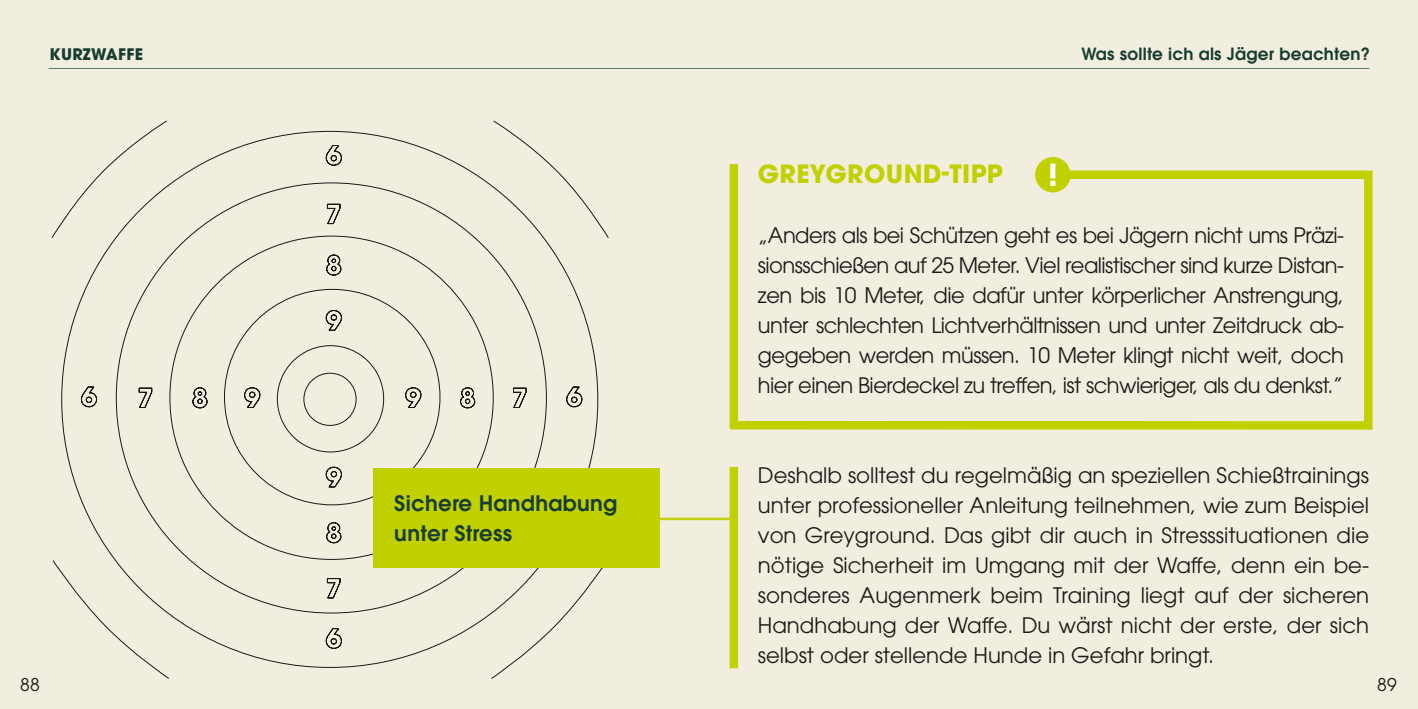
<style>
.page{position:relative;width:1418px;height:709px;background:#fff}
.page>*{position:absolute;margin:0;border:0;box-sizing:border-box;transform-origin:0 0}
.Fließtext_mit_Absatz{font:700 25px "ITC Avant Gardefor FRA";letter-spacing:.015em;color:#c1d100}
.Fließtext_mit_Absatz-2{font:21.25px/30px "ITC Avant Gardefor FRA";letter-spacing:-.015em;color:#1a1a18;text-align:justify}
.Textaushänger{font:600 21.25px/30px "ITC Avant Gardefor FRA";letter-spacing:.015em;color:#173d30}
.t1{font:17.5px "ITC Avant Gardefor FRA";color:#1a1a18}
.t2{font:600 16.75px "ITC Avant Gardefor FRA";letter-spacing:.015em;color:#173d30}
.t3{font:700 15.75px "ITC Avant Gardefor FRA";letter-spacing:.015em;color:#173d30}
</style>
<div class="page">
<div style="left:0;top:0;width:1417px;height:709px;background:#f1eee0"></div>
<hr style="left:49px;top:68px;width:1320px;height:1px;background:#577568">
<svg style="left:51px;top:120px;width:558px;height:559px"></svg>
<div style="left:729px;top:467px;width:9px;height:201px;background:#c1d100"></div>
<div style="left:373px;top:468px;width:286px;height:99px;background:#c1d100"></div>
<hr style="left:657px;top:517px;width:72px;height:3px;background:#c1d100">
<svg style="left:729px;top:166px;width:644px;height:264px"></svg>
<div style="left:1035px;top:157px;width:35px;height:35px;background:#c1d100;border-radius:50%"></div>
<div style="left:1050px;top:164px;width:5px;height:14px;background:#fff"></div>
<svg style="left:1050px;top:181px;width:5px;height:5px"></svg>
<p class="t3" style="left:50px;top:44px;width:95px">KURZWAFFE</p>
<p class="t2" style="left:1081px;top:43px;width:290px">Was sollte ich als Jäger beachten?</p>
<p class="Fließtext_mit_Absatz" style="left:758px;top:157px;width:246px">GREYGROUND-TIPP</p>
<p class="Textaushänger" style="left:394px;top:487px;width:224px">Sichere Handhabung unter Stress</p>
<p class="Fließtext_mit_Absatz-2" style="left:758px;top:219px;width:587px">„Anders als bei Schützen geht es bei Jägern nicht ums Präzi&shy;sionsschießen auf 25 Meter. Viel realistischer sind kurze Distan&shy;zen bis 10 Meter, die dafür unter körperlicher Anstrengung, unter schlechten Lichtverhältnissen und unter Zeitdruck ab&shy;gegeben werden müssen. 10 Meter klingt nicht weit, doch hier einen Bierdeckel zu treffen, ist schwieriger, als du denkst.”</p>
<p class="Fließtext_mit_Absatz-2" style="left:758px;top:459px;width:612px">Deshalb solltest du regelmäßig an speziellen Schießtrainings unter professioneller Anleitung teilnehmen, wie zum Beispiel von Greyground. Das gibt dir auch in Stresssituationen die nötige Sicherheit im Umgang mit der Waffe, denn ein be&shy;sonderes Augenmerk beim Training liegt auf der sicheren Handhabung der Waffe. Du wärst nicht der erste, der sich selbst oder stellende Hunde in Gefahr bringt.</p>
<p class="t1" style="left:20px;top:673px;width:21px">88</p>
<p class="t1" style="left:1377px;top:673px;width:21px">89</p>
</div>
